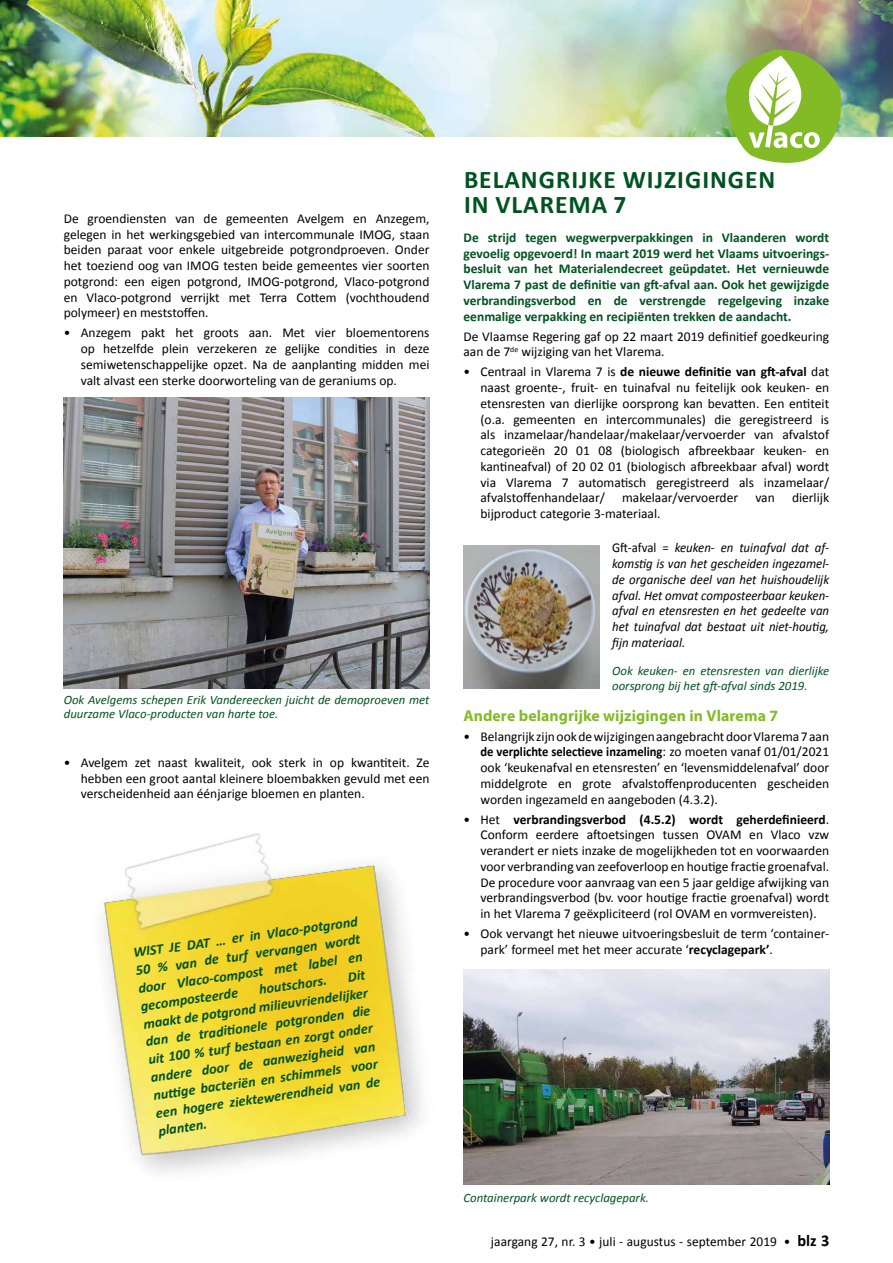
<style>
.page{position:relative;width:893px;height:1263px;background:#fff}
.page>*{position:absolute;margin:0;border:0;box-sizing:border-box;transform-origin:0 0}
.t1{font:700 25.5px/25.5px "Calibri";letter-spacing:.04em;color:#005321}
.t2{font:700 15.75px "Myriad Pro";letter-spacing:.005em;color:#83bb26}
.t3{font:italic 700 14.25px/18px "Calibri";color:#005321;text-align:justify}
.t4{font:13.5px/15.8px "Calibri";color:#000;text-align:justify}
.t5{font:700 13.5px/15.8px "Calibri";color:#005321;text-align:justify}
.t6{font:italic 13.5px/15.8px "Calibri";color:#000;text-align:justify;scale:.95 1}
.t7{font:italic 12.75px/14.2px "Calibri";color:#005321}
.s1{font-weight:700}
.s2{font-style:normal}
.s3{font-weight:700;font-size:16.5px}
</style>
<div class="page">
<img style="left:102px;top:833px;width:320px;height:340px">
<img style="left:64px;top:397px;width:365px;height:291px">
<img style="left:463px;top:546px;width:136px;height:142px">
<img style="left:464px;top:970px;width:365px;height:215px">
<img style="left:0;top:0;width:893px;height:136px">
<svg style="left:726px;top:50px;width:115px;height:113px"></svg>
<p class="t4" style="left:64px;top:210px;width:367px">De groendiensten van de gemeenten Avelgem en Anzegem, gelegen in het werkingsgebied van intercommunale IMOG, staan beiden paraat voor enkele uitgebreide potgrondproeven. Onder het toeziend oog van IMOG testen beide gemeentes vier soorten potgrond: een eigen potgrond, IMOG-potgrond, Vlaco-potgrond en Vlaco-potgrond verrijkt met Terra Cottem (vochthoudend polymeer) en meststoffen.</p>
<p class="t4" style="left:81px;top:324px;width:350px;text-indent:-17px">• Anzegem pakt het groots aan. Met vier bloementorens op hetzelfde plein verzekeren ze gelijke condities in deze semiwetenschappelijke opzet. Na de aanplanting midden mei valt alvast een sterke doorworteling van de geraniums op.</p>
<p class="t7" style="left:64px;top:692px;width:367px">Ook Avelgems schepen Erik Vandereecken juicht de demoproeven met duurzame Vlaco-producten van harte toe.</p>
<p class="t4" style="left:81px;top:754px;width:350px;text-indent:-17px">• Avelgem zet naast kwaliteit, ook sterk in op kwantiteit. Ze hebben een groot aantal kleinere bloembakken gevuld met een verscheidenheid aan éénjarige bloemen en planten.</p>
<p class="t3" style="left:132px;top:943px;width:228px;rotate:-8deg">WIST JE DAT … er in Vlaco-potgrond 50 % van de turf vervangen wordt door Vlaco-compost met label en gecomposteerde</p>
<p class="t3" style="left:140px;top:996px;width:228px;text-indent:209px;rotate:-8deg">Dit maakt de potgrond milieuvriendelijker dan de traditi onele potgronden die uit 100 % turf bestaan en zorgt onder andere door de aanwezigheid van nutti ge bacteriën en schimmels voor een hogere ziektewerendheid van de planten.</p>
<p class="t3" style="left:258px;top:980px;width:70px;rotate:-8deg">houtschors.</p>
<h1 class="t1" style="left:464px;top:165px;width:313px">BELANGRIJKE WIJZIGINGEN<br>IN VLAREMA 7</h1>
<p class="t5" style="left:463px;top:229px;width:367px">De strijd tegen wegwerpverpakkingen in Vlaanderen wordt gevoelig opgevoerd! In maart 2019 werd het Vlaams uitvoerings&shy;besluit van het Materialendecreet geüpdatet. Het vernieuwde Vlarema 7 past de definitie van gft-afval aan. Ook het gewijzigde verbrandingsverbod en de verstrengde regelgeving inzake eenmalige verpakking en recipiënten trekken de aandacht.</p>
<p class="t4" style="left:463px;top:328px;width:367px">De Vlaamse Regering gaf op 22 maart 2019 definitief goedkeuring aan de 7<sup>de</sup> wijziging van het Vlarema.</p>
<p class="t4" style="left:480px;top:363px;width:350px;text-indent:-17px">• Centraal in Vlarema 7 is <span class="s1">de nieuwe definitie van gft-afval</span> dat naast groente-, fruit- en tuinafval nu feitelijk ook keuken- en etensresten van dierlijke oorsprong kan bevatten. Een entiteit (o.a. gemeenten en intercommunales) die geregistreerd is als inzamelaar/handelaar/makelaar/vervoerder van afvalstof categorieën 20 01 08 (biologisch afbreekbaar keuken- en kantineafval) of 20 02 01 (biologisch afbreekbaar afval) wordt via Vlarema 7 automatisch geregistreerd als inzamelaar/ afvalstoffenhandelaar/</p>
<p class="t4" style="left:622px;top:489px;width:117px">makelaar/vervoerder</p>
<p class="t4" style="left:755px;top:489px;width:21px">van</p>
<p class="t4" style="left:792px;top:489px;width:39px">dierlijk</p>
<p class="t4" style="left:480px;top:505px;width:180px">bijproduct categorie 3-materiaal.</p>
<p class="t6" style="left:612px;top:539px;width:230px"><span class="s2">Gft-afval =</span> keuken- en tuinafval dat af&shy;komstig is van het gescheiden ingezamel&shy;de organische deel van het huishoudelijk afval. Het omvat composteerbaar keuken&shy;afval en etensresten en het gedeelte van het tuinafval dat bestaat uit niet-houtig, fijn materiaal.</p>
<p class="t7" style="left:612px;top:663px;width:219px">Ook keuken- en etensresten van dierlijke oorsprong bij het gft-afval sinds 2019.</p>
<p class="t2" style="left:463px;top:706px;width:316px">Andere belangrijke wijzigingen in Vlarema 7</p>
<p class="t4" style="left:480px;top:728px;width:350px;text-indent:-17px">• Belangrijk zijn ook de wijzigingen aangebracht door Vlarema 7 aan <span class="s1">de verplichte selectieve inzameling</span>: zo moeten vanaf 01/01/2021 ook ‘keukenafval en etensresten’ en ‘levensmiddelenafval’ door middelgrote en grote afvalstoffenproducenten gescheiden worden ingezameld en aangeboden (4.3.2).</p>
<p class="t4" style="left:480px;top:811px;width:350px;text-align:left;text-indent:-17px">• Het <span class="s1">verbrandingsverbod (4.5.2) wordt geherdefinieerd</span>.<br>Conform eerdere aftoetsingen tussen OVAM en Vlaco vzw verandert er niets inzake de mogelijkheden tot en voorwaarden voor verbranding van zeefoverloop en houtige fractie groenafval.<br>De procedure voor aanvraag van een 5 jaar geldige afwijking van verbrandingsverbod (bv. voor houtige fractie groenafval) wordt in het Vlarema 7 geëxpliciteerd (rol OVAM en vormvereisten).</p>
<p class="t4" style="left:480px;top:925px;width:349px;text-indent:-17px">• Ook vervangt het nieuwe uitvoeringsbesluit de term ‘container&shy;park’ formeel met het meer accurate ‘<span class="s1">recyclagepark’</span>.</p>
<p class="t7" style="left:463px;top:1190px;width:187px">Containerpark wordt recyclagepark.</p>
<p class="t4" style="left:491px;top:1233px;width:340px">jaargang 27, nr. 3 • juli - augustus - september 2019 • <span class="s3">blz 3</span></p>
</div>
